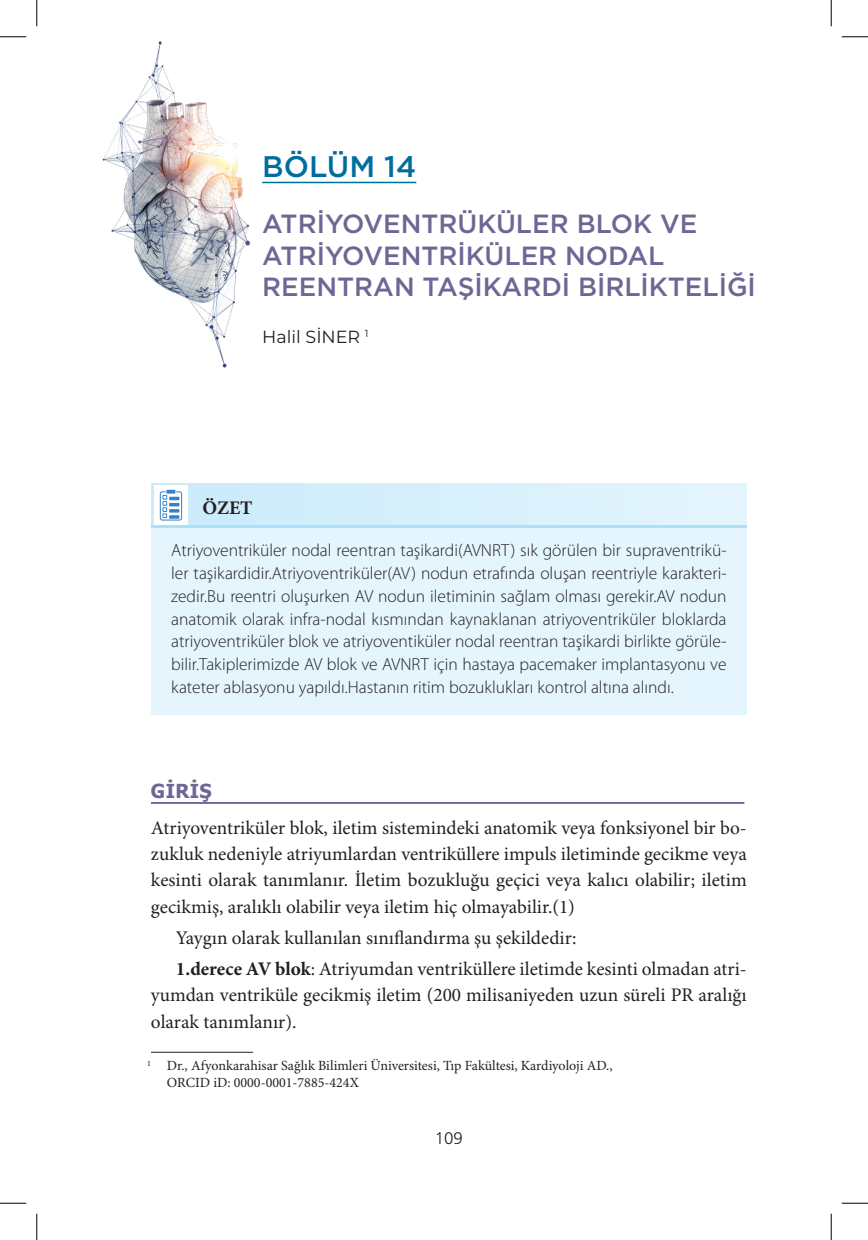
<style>
.page{position:relative;width:868px;height:1240px;background:#fff}
.page>*{position:absolute;margin:0;border:0;box-sizing:border-box;transform-origin:0 0}
.Bölüm{font:500 29.75px "Gotham";color:#006d9f}
.Bölüm_Başlık{font:500 26.25px/31.5px "Gotham";color:#6e6695}
.duzyazi_2{font:19.25px/26.2px "Minion Pro";color:#231f20;text-align:justify}
.duzyazi{font:19.25px/26.2px "Minion Pro";color:#231f20;text-align:justify}
.baslık_1{font:700 19.25px "Tahoma";letter-spacing:.02em;color:#6e6695}
.t1{font:700 19.25px "Minion Pro";color:#231f20}
.Özet_Yazı{font:300 17.5px/22.8px "Myriad Pro";color:#231f20;text-align:justify}
.YAZAR{font:100 17.5px "Montserrat";color:#231f20}
.t2{font:17.5px "Frugal Normal Tr";color:#231f20}
.dipnot{font:14px/16.8px "Minion Pro";color:#231f20}
.s1{font-weight:700}
</style>
<div class="page">
<img style="left:102px;top:41px;width:149px;height:327px">
<hr style="left:151px;top:1051px;width:102px;height:1px;background:#231f20">
<div style="left:151px;top:527px;width:595px;height:188px;background:#e5f5fd"></div>
<div style="left:151px;top:483px;width:595px;height:44px;background:#d8f0fc"></div>
<hr style="left:151px;top:525px;width:595px;height:2px;background:#aae0f9">
<div style="left:154px;top:485px;width:34px;height:40px;background:#fff"></div>
<svg style="left:160px;top:490px;width:22px;height:30px"></svg>
<hr style="left:262px;top:182px;width:154px;height:1px;background:#006d9f">
<hr style="left:151px;top:802px;width:593px;height:1px;background:#6e6695">
<svg style="left:0;top:36px;width:26px;height:1px"></svg>
<svg style="left:841px;top:36px;width:26px;height:1px"></svg>
<svg style="left:0;top:1202px;width:26px;height:1px"></svg>
<svg style="left:841px;top:1202px;width:26px;height:1px"></svg>
<svg style="left:36px;top:0;width:1px;height:26px"></svg>
<svg style="left:36px;top:1213px;width:1px;height:26px"></svg>
<svg style="left:830px;top:0;width:1px;height:26px"></svg>
<svg style="left:830px;top:1213px;width:1px;height:26px"></svg>
<p class="Bölüm" style="left:262px;top:147px;width:155px">BÖLÜM 14</p>
<p class="Bölüm_Başlık" style="left:262px;top:208px;width:495px">ATRIYOVENTRÜKÜLER BLOK VE<br>ATRIYOVENTRIKÜLER NODAL<br>REENTRAN TAŞIKARDI BIRLIKTELIĞI</p>
<p class="YAZAR" style="left:262px;top:325px;width:108px">Halil SİNER <sup>1</sup></p>
<p class="t1" style="left:202px;top:494px;width:52px">ÖZET</p>
<p class="Özet_Yazı" style="left:171px;top:539px;width:557px">Atriyoventriküler nodal reentran taşikardi(AVNRT) sık görülen bir supraventrikü&shy;ler taşikardidir.Atriyoventriküler(AV) nodun etrafında oluşan reentriyle karakteri&shy;zedir.Bu reentri oluşurken AV nodun iletiminin sağlam olması gerekir.AV nodun anatomik olarak infra-nodal kısmından kaynaklanan atriyoventriküler bloklarda atriyoventriküler blok ve atriyoventiküler nodal reentran taşikardi birlikte görüle&shy;bilir.Takiplerimizde AV blok ve AVNRT için hastaya pacemaker implantasyonu ve kateter ablasyonu yapıldı.Hastanın ritim bozuklukları kontrol altına alındı.</p>
<p class="baslık_1" style="left:151px;top:777px;width:62px">GİRİŞ</p>
<p class="duzyazi_2" style="left:151px;top:815px;width:597px">Atriyoventriküler blok, iletim sistemindeki anatomik veya fonksiyonel bir bo&shy;zukluk nedeniyle atriyumlardan ventriküllere impuls iletiminde gecikme veya kesinti olarak tanımlanır. İletim bozukluğu geçici veya kalıcı olabilir; iletim gecikmiş, aralıklı olabilir veya iletim hiç olmayabilir.(1)</p>
<p class="duzyazi" style="left:176px;top:925px;width:402px">Yaygın olarak kullanılan sınıflandırma şu şekildedir:</p>
<p class="duzyazi" style="left:151px;top:956px;width:597px;text-indent:25px"><span class="s1">1.derece AV blok</span>: Atriyumdan ventriküllere iletimde kesinti olmadan atri&shy;yumdan ventriküle gecikmiş iletim (200 milisaniyeden uzun süreli PR aralığı olarak tanımlanır).</p>
<p class="dipnot" style="left:167px;top:1057px;width:447px;text-indent:-20px"><sup>1</sup> Dr., Afyonkarahisar Sağlık Bilimleri Üniversitesi, Tıp Fakültesi, Kardiyoloji AD.,<br>ORCID iD: 0000-0001-7885-424X</p>
<p class="t2" style="left:434px;top:1128px;width:30px">109</p>
</div>
